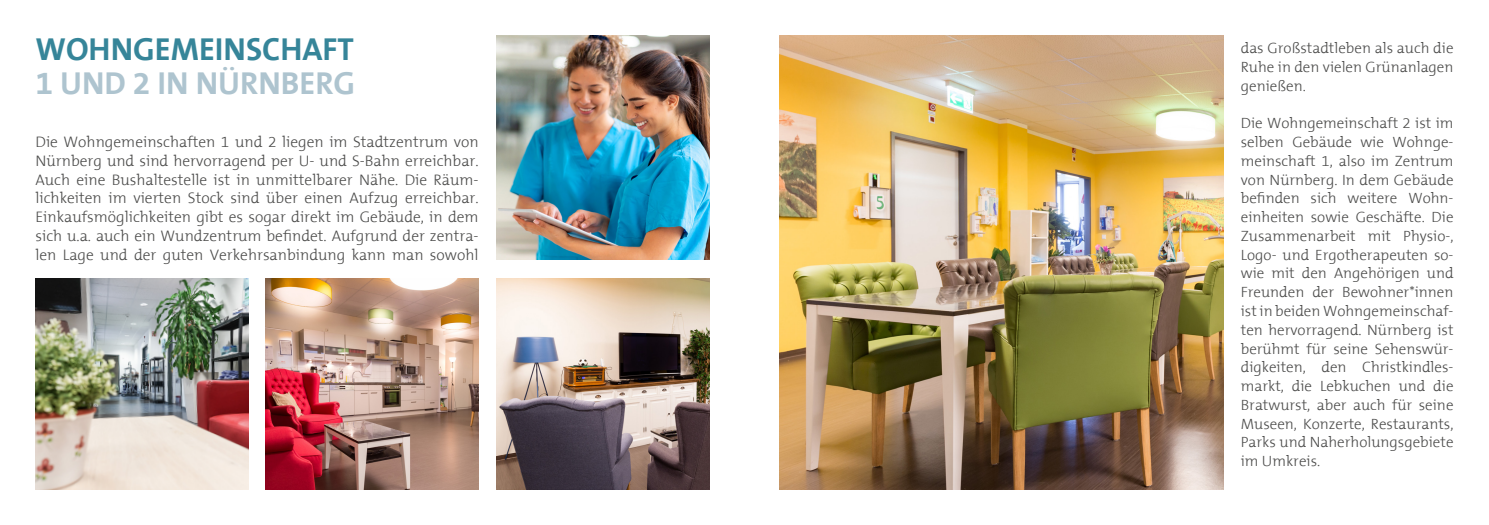
<style>
.page{position:relative;width:1489px;height:525px;background:#fff}
.page>*{position:absolute;margin:0;border:0;box-sizing:border-box;transform-origin:0 0}
.Headlines{font:700 32.12px "The Mix B7";color:#368599}
.Headlines-2{font:700 32.12px "The Mix B7";color:#aec4cf}
.Fließtext{font:300 15.38px/18.8px "The Mix B3";color:#4a4a49;text-align:justify}
.Fließtext-2{font:300 15px/18.8px "The Mix B3";color:#4a4a49;text-align:justify}
</style>
<div class="page">
<img style="left:35px;top:278px;width:213px;height:211px">
<img style="left:496px;top:278px;width:213px;height:211px">
<img style="left:496px;top:35px;width:213px;height:224px">
<img style="left:780px;top:35px;width:442px;height:454px">
<img style="left:266px;top:278px;width:212px;height:211px">
<p class="Headlines" style="left:35px;top:32px;width:320px">WOHNGEMEINSCHAFT</p>
<p class="Headlines-2" style="left:35px;top:66px;width:321px">1 UND 2 IN NÜRNBERG</p>
<p class="Fließtext" style="left:35px;top:133px;width:444px">Die Wohngemeinschaften 1 und 2 liegen im Stadtzentrum von Nürnberg und sind hervorragend per U- und S-Bahn erreichbar.<br>Auch eine Bushaltestelle ist in unmittelbarer Nähe. Die Räum&shy;lichkeiten im vierten Stock sind über einen Aufzug erreichbar.<br>Einkaufsmöglichkeiten gibt es sogar direkt im Gebäude, in dem sich u.a. auch ein Wundzentrum befindet. Aufgrund der zentra&shy;len Lage und der guten Verkehrsanbindung kann man sowohl</p>
<p class="Fließtext-2" style="left:1240px;top:39px;width:214px">das Großstadtleben als auch die Ruhe in den vielen Grünanlagen genießen.</p>
<p class="Fließtext-2" style="left:1240px;top:114px;width:214px">Die Wohngemeinschaft 2 ist im selben Gebäude wie Wohnge&shy;meinschaft 1, also im Zentrum von Nürnberg. In dem Gebäude befinden sich weitere Wohn&shy;einheiten sowie Geschäfte. Die Zusammenarbeit mit Physio-, Logo- und Ergotherapeuten so&shy;wie mit den Angehörigen und Freunden der Bewohner*innen ist in beiden Wohngemeinschaf&shy;ten hervorragend. Nürnberg ist berühmt für seine Sehenswür&shy;digkeiten, den Christkindles&shy;markt, die Lebkuchen und die Bratwurst, aber auch für seine Museen, Konzerte, Restaurants, Parks und Naherholungsgebiete im Umkreis.</p>
</div>
